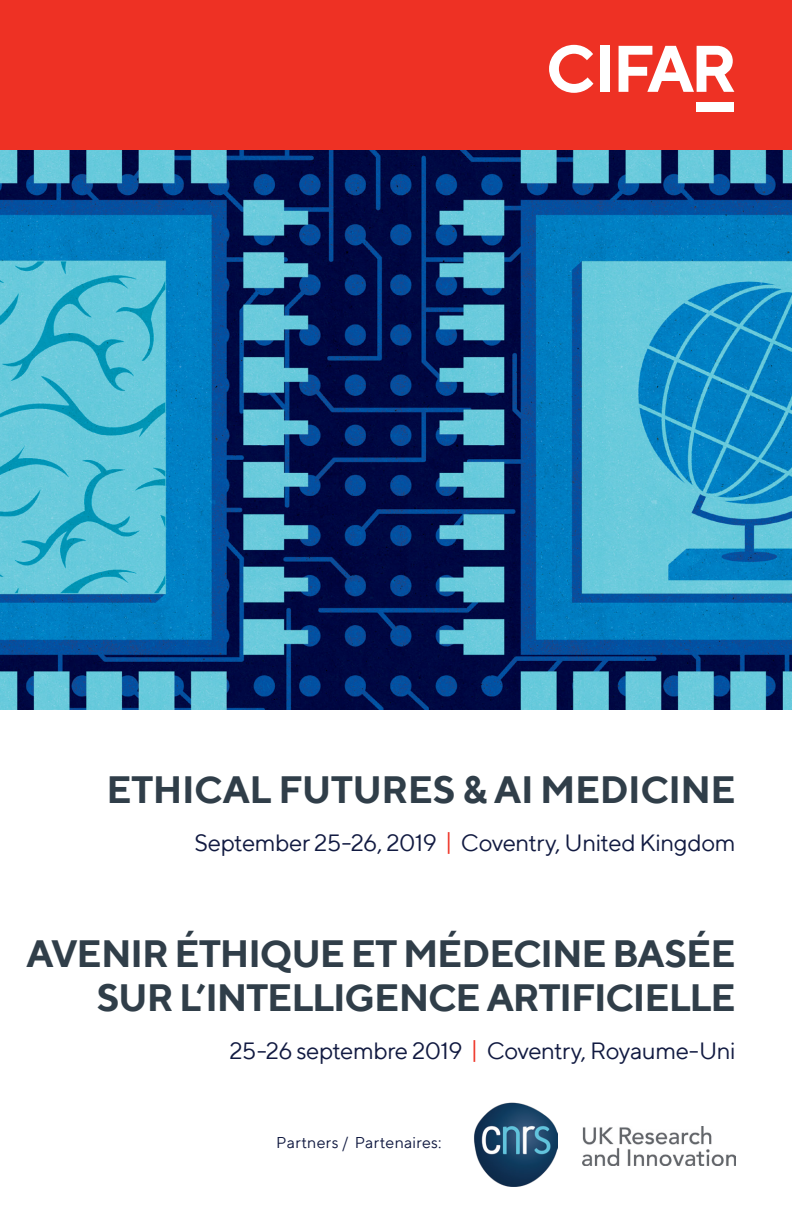
<style>
.page{position:relative;width:792px;height:1224px;background:#fff}
.page>*{position:absolute;margin:0;border:0;box-sizing:border-box;transform-origin:0 0}
.t1{font:700 38px/44px "TT Norms";letter-spacing:-.03em;color:#303e49;text-align:right}
.t2{font:24px "TT Norms";letter-spacing:-.025em;color:#111a41}
.t3{font:16px "TT Norms";letter-spacing:.01em;color:#111a41}
.s1{color:#ee3124}
</style>
<div class="page">
<img style="left:0;top:150px;width:792px;height:559px">
<div style="left:0;top:0;width:792px;height:150px;background:#ee3124"></div>
<div style="left:697px;top:102px;width:37px;height:10px;background:#fff"></div>
<svg style="left:549px;top:45px;width:44px;height:48px"></svg>
<div style="left:600px;top:46px;width:10px;height:46px;background:#fff"></div>
<svg style="left:619px;top:46px;width:115px;height:46px"></svg>
<img style="left:474px;top:1102px;width:84px;height:84px">
<img style="left:583px;top:1126px;width:153px;height:40px">
<p class="t1" style="left:106px;top:767px;width:631px">ETHICAL FUTURES &amp; AI MEDICINE</p>
<p class="t2" style="left:195px;top:828px;width:543px">September 25-26, 2019 <span class="s1">|</span> Coventry, United Kingdom</p>
<p class="t1" style="left:26px;top:931px;width:711px">AVENIR ÉTHIQUE ET MÉDECINE BASÉE<br>SUR L’INTELLIGENCE ARTIFICIELLE</p>
<p class="t2" style="left:229px;top:1036px;width:508px">25-26 septembre 2019 <span class="s1">|</span> Coventry, Royaume-Uni</p>
<p class="t3" style="left:276px;top:1132px;width:167px">Partners / Partenaires:</p>
</div>
